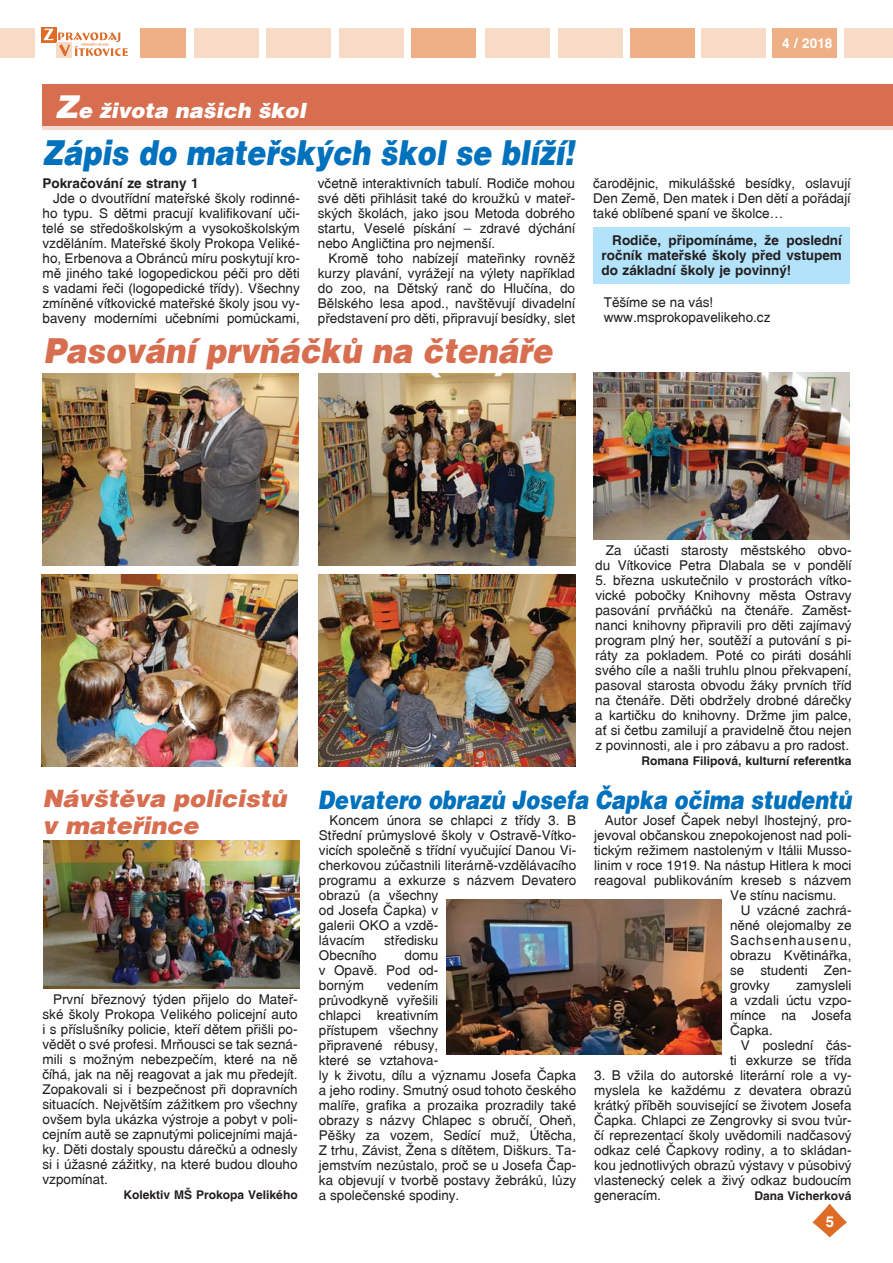
<style>
.page{position:relative;width:893px;height:1263px;background:#fff}
.page>*{position:absolute;margin:0;border:0;box-sizing:border-box;transform-origin:0 0}
.t1{font:italic 900 34.5px "Switzerland";color:#0071bc;scale:.83 1}
.t2{font:italic 900 34.5px "Switzerland";color:#d76e50;scale:.89 1}
.t3{font:italic 900 25.5px "Switzerland";color:#0071bc;scale:.82 1}
.t4{font:italic 900 24px/27px "Switzerland";color:#d76e50}
.t5{font:italic 900 21px "Switzerland";color:#fff}
.t6{font:700 15px "Switzerland";color:#fff}
.t7{font:13.5px/15px "Switzerland";color:#231f20;text-align:justify}
.t8{font:700 13.5px/15px "Switzerland";color:#231f20;text-align:justify}
.t9{font:13.5px "Switzerland";letter-spacing:.07em;color:#231f20}
.t10{font:700 13.5px "Switzerland";color:#fff}
.t11{font:700 12px "Switzerland";color:#231f20}
.s1{font-size:31.5px}
</style>
<div class="page">
<div style="left:593px;top:227px;width:256px;height:57px;background:#b3e3fa"></div>
<svg style="left:812px;top:1204px;width:35px;height:33px"></svg>
<div style="left:43px;top:87px;width:850px;height:42px;background:#f4dbcf"></div>
<div style="left:43px;top:84px;width:850px;height:42px;background:#d76e50"></div>
<div style="left:485px;top:28px;width:65px;height:29px;background:#f7dbc6"></div>
<div style="left:558px;top:28px;width:65px;height:29px;background:#f7dbc6"></div>
<div style="left:630px;top:28px;width:65px;height:29px;background:#edaf83"></div>
<div style="left:266px;top:28px;width:65px;height:29px;background:#f7dbc6"></div>
<div style="left:339px;top:28px;width:65px;height:29px;background:#f7dbc6"></div>
<div style="left:194px;top:28px;width:64px;height:29px;background:#f7dbc6"></div>
<div style="left:141px;top:28px;width:45px;height:29px;background:#edaf83"></div>
<div style="left:0;top:28px;width:34px;height:30px;background:#f7dbc6"></div>
<div style="left:411px;top:28px;width:65px;height:29px;background:#edaf83"></div>
<div style="left:701px;top:28px;width:65px;height:29px;background:#f7dbc6"></div>
<div style="left:772px;top:28px;width:65px;height:29px;background:#edaf83"></div>
<div style="left:844px;top:28px;width:49px;height:29px;background:#f7dbc6"></div>
<svg style="left:41px;top:27px;width:15px;height:15px"></svg>
<div style="left:57px;top:42px;width:15px;height:16px;background:#f7dbc6"></div>
<svg style="left:44px;top:29px;width:84px;height:27px"></svg>
<img style="left:319px;top:574px;width:256px;height:192px">
<img style="left:593px;top:372px;width:256px;height:168px">
<img style="left:42px;top:574px;width:256px;height:192px">
<img style="left:43px;top:374px;width:256px;height:192px">
<img style="left:319px;top:374px;width:256px;height:192px">
<img style="left:44px;top:840px;width:256px;height:148px">
<img style="left:447px;top:899px;width:274px;height:155px">
<p class="t10" style="left:782px;top:35px;width:52px">4 / 2018</p>
<h3 class="t5" style="left:55px;top:98px;width:252px"><span class="s1">Z</span>e života našich škol</h3>
<h1 class="t1" style="left:43px;top:132px;width:642px">Zápis do mateřských škol se blíží!</h1>
<p class="t8" style="left:43px;top:175px;width:158px">Pokračování ze strany 1</p>
<p class="t7" style="left:43px;top:191px;width:259px;text-indent:11px">Jde o dvoutřídní mateřské školy rodinné&shy;ho typu. S dětmi pracují kvalifikovaní uči&shy;telé se středoškolským a vysokoškolským vzděláním. Mateřské školy Prokopa Veliké&shy;ho, Erbenova a Obránců míru poskytují kro&shy;mě jiného také logopedickou péči pro děti s vadami řeči (logopedické třídy). Všechny zmíněné vítkovické mateřské školy jsou vy&shy;baveny moderními učebními pomůckami,</p>
<p class="t7" style="left:318px;top:175px;width:259px">včetně interaktivních tabulí. Rodiče mohou své děti přihlásit také do kroužků v mateř&shy;ských školách, jako jsou Metoda dobrého startu, Veselé pískání – zdravé dýchání nebo Angličtina pro nejmenší.</p>
<p class="t7" style="left:318px;top:250px;width:259px;text-indent:11px">Kromě toho nabízejí mateřinky rovněž kurzy plavání, vyrážejí na výlety například do zoo, na Dětský ranč do Hlučína, do Bělského lesa apod., navštěvují divadelní představení pro děti, připravují besídky, slet</p>
<h1 class="t2" style="left:44px;top:330px;width:573px">Pasování prvňáčků na čtenáře</h1>
<p class="t7" style="left:593px;top:175px;width:259px">čarodějnic, mikulášské besídky, oslavují Den Země, Den matek i Den dětí a pořádají také oblíbené spaní ve školce…</p>
<p class="t8" style="left:602px;top:233px;width:242px;text-indent:11px">Rodiče, připomínáme, že poslední ročník mateřské školy před vstupem do základní školy je povinný!</p>
<p class="t7" style="left:604px;top:295px;width:168px">Těšíme se na vás! www.msprokopavelikeho.cz</p>
<p class="t7" style="left:595px;top:543px;width:258px;text-align:right">Za účasti starosty městského obvo&shy;du Vítkovice Petra Dlabala se v pondělí</p>
<p class="t7" style="left:595px;top:573px;width:258px">5. března uskutečnilo v prostorách vítko&shy;vické pobočky Knihovny města Ostravy pasování prvňáčků na čtenáře. Zaměst&shy;nanci knihovny připravili pro děti zajímavý program plný her, soutěží a putování s pi&shy;ráty za pokladem. Poté co piráti dosáhli svého cíle a našli truhlu plnou překvapení, pasoval starosta obvodu žáky prvních tříd na čtenáře. Děti obdržely drobné dárečky a kartičku do knihovny. Držme jim palce, ať si četbu zamilují a pravidelně čtou nejen z povinnosti, ale i pro zábavu a pro radost.</p>
<p class="t11" style="left:641px;top:753px;width:212px">Romana Filipová, kulturní referentka</p>
<h3 class="t4" style="left:43px;top:786px;width:245px">Návštěva policistů v mateřince</h3>
<p class="t7" style="left:43px;top:991px;width:257px;text-indent:11px">První březnový týden přijelo do Mateř&shy;ské školy Prokopa Velikého policejní auto i s příslušníky policie, kteří dětem přišli po&shy;vědět o své profesi. Mrňousci se tak sezná&shy;mili s možným nebezpečím, které na ně číhá, jak na něj reagovat a jak mu předejít.<br>Zopakovali si i bezpečnost při dopravních situacích. Největším zážitkem pro všechny ovšem byla ukázka výstroje a pobyt v poli&shy;cejním autě se zapnutými policejními majá&shy;ky. Děti dostaly spoustu dárečků a odnesly si i úžasné zážitky, na které budou dlouho vzpomínat.</p>
<p class="t11" style="left:124px;top:1187px;width:176px">Kolektiv MŠ Prokopa Velikého</p>
<h2 class="t3" style="left:318px;top:784px;width:652px">Devatero obrazů Josefa Čapka očima studentů</h2>
<p class="t7" style="left:605px;top:812px;width:248px">Autor Josef Čapek nebyl lhostejný, pro-</p>
<p class="t7" style="left:594px;top:827px;width:259px">jevoval občanskou znepokojenost nad poli-</p>
<p class="t7" style="left:594px;top:842px;width:259px">tickým režimem nastoleným v Itálii Musso-</p>
<p class="t7" style="left:594px;top:857px;width:259px">linim v roce 1919. Na nástup Hitlera k moci</p>
<p class="t7" style="left:594px;top:872px;width:259px">reagoval publikováním kreseb s názvem</p>
<p class="t7" style="left:730px;top:887px;width:108px">Ve stínu nacismu.</p>
<p class="t7" style="left:741px;top:902px;width:112px">U vzácné zachrá-</p>
<p class="t7" style="left:730px;top:917px;width:123px">něné olejomalby ze</p>
<p class="t9" style="left:730px;top:932px;width:123px">Sachsenhausenu,</p>
<p class="t7" style="left:730px;top:947px;width:123px">obrazu Květinářka,</p>
<p class="t7" style="left:730px;top:962px;width:123px">se studenti Zen-</p>
<p class="t7" style="left:730px;top:977px;width:41px">grovky</p>
<p class="t7" style="left:319px;top:812px;width:259px;text-align:left;text-indent:11px">Koncem února se chlapci z třídy 3. B<br>Střední průmyslové školy v Ostravě-Vítko&shy;vicích společně s třídní vyučující Danou Vi&shy;cherkovou zúčastnili literárně-vzdělávacího programu a exkurze s názvem Devatero obrazů (a všechny<br>od Josefa Čapka) v<br>galerii OKO a vzdě-<br>lávacím</p>
<p class="t7" style="left:384px;top:932px;width:56px">středisku</p>
<p class="t7" style="left:319px;top:947px;width:59px">Obecního</p>
<p class="t7" style="left:319px;top:947px;width:121px;text-indent:86px">domu v Opavě. Pod od&shy;borným</p>
<p class="t7" style="left:319px;top:977px;width:259px;text-align:left;text-indent:68px">vedením<br>průvodkyně vyřešili<br>chlapci kreativním<br>přístupem všechny<br>připravené rébusy,<br>které se vztahova-<br>ly k životu, dílu a významu Josefa Čapka a jeho rodiny. Smutný osud tohoto českého malíře, grafika a prozaika prozradily také obrazy s názvy Chlapec s obručí, Oheň,<br>Pěšky za vozem, Sedící muž, Útěcha,<br>Z trhu, Závist, Žena s dítětem, Diškurs. Ta&shy;jemstvím nezůstalo, proč se u Josefa Čap&shy;ka objevují v tvorbě postavy žebráků, lůzy a společenské spodiny.</p>
<p class="t7" style="left:730px;top:977px;width:123px;text-indent:66px">zamysleli a vzdali úctu vzpo&shy;mínce na Josefa Čapka.</p>
<p class="t7" style="left:730px;top:1037px;width:123px;text-align:right">V poslední čás-<br>ti exkurze se třída</p>
<p class="t7" style="left:594px;top:1067px;width:259px">3. B vžila do autorské literární role a vy&shy;myslela ke každému z devatera obrazů krátký příběh související se životem Josefa Čapka. Chlapci ze Zengrovky si svou tvůr&shy;čí reprezentací školy uvědomili nadčasový odkaz celé Čapkovy rodiny, a to skládan&shy;kou jednotlivých obrazů výstavy v působivý vlastenecký celek a živý odkaz budoucím generacím.</p>
<p class="t11" style="left:754px;top:1188px;width:99px">Dana Vicherková</p>
<p class="t6" style="left:826px;top:1212px;width:10px">5</p>
</div>
